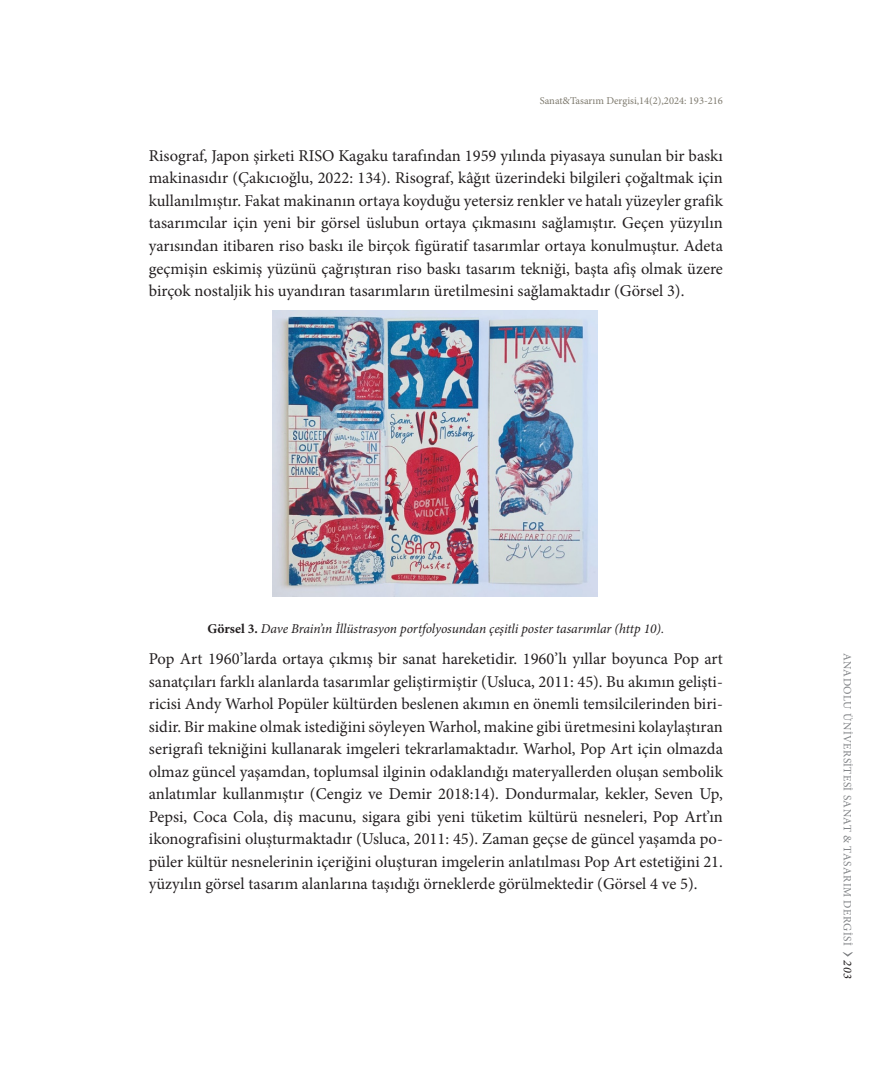
<style>
.page{position:relative;width:893px;height:1085px;background:#fff}
.page>*{position:absolute;margin:0;border:0;box-sizing:border-box;transform-origin:0 0}
.metin{font:16.5px/22.5px "Minion Pro";color:#231f20;text-align:justify}
.gorsel_altyazilari{font:italic 13.5px "Minion Pro";letter-spacing:-.01em;color:#231f20}
.t1{font:11.25px "Minion Pro";letter-spacing:.04em;color:#808285}
.t2{font:10.5px "Minion Pro";color:#7d796d}
.s1{font-weight:700;font-style:normal}
.s2{font-weight:500;font-style:italic;font-size:12px;color:#231f20}
</style>
<div class="page">
<svg style="left:842px;top:952px;width:11px;height:4px"></svg>
<img style="left:272px;top:310px;width:326px;height:286px">
<p class="t2" style="left:540px;top:94px;width:185px">Sanat&amp;Tasarım Dergisi,14(2),2024: 193-216</p>
<p class="metin" style="left:149px;top:144px;width:576px">Risograf, Japon şirketi RISO Kagaku tarafından 1959 yılında piyasaya sunulan bir baskı makinasıdır (Çakıcıoğlu, 2022: 134). Risograf, kâğıt üzerindeki bilgileri çoğaltmak için kullanılmıştır. Fakat makinanın ortaya koyduğu yetersiz renkler ve hatalı yüzeyler grafik tasarımcılar için yeni bir görsel üslubun ortaya çıkmasını sağlamıştır. Geçen yüzyılın yarısından itibaren riso baskı ile birçok figüratif tasarımlar ortaya konulmuştur. Adeta geçmişin eskimiş yüzünü çağrıştıran riso baskı tasarım tekniği, başta afiş olmak üzere birçok nostaljik his uyandıran tasarımların üretilmesini sağlamaktadır (Görsel 3).</p>
<p class="gorsel_altyazilari" style="left:207px;top:619px;width:458px"><span class="s1">Görsel 3.</span> Dave Brain’ın İllüstrasyon portfolyosundan çeşitli poster tasarımlar (http 10).</p>
<p class="metin" style="left:149px;top:647px;width:576px">Pop Art 1960’larda ortaya çıkmış bir sanat hareketidir. 1960’lı yıllar boyunca Pop art sanatçıları farklı alanlarda tasarımlar geliştirmiştir (Usluca, 2011: 45). Bu akımın gelişti&shy;ricisi Andy Warhol Popüler kültürden beslenen akımın en önemli temsilcilerinden biri&shy;sidir. Bir makine olmak istediğini söyleyen Warhol, makine gibi üretmesini kolaylaştıran serigrafi tekniğini kullanarak imgeleri tekrarlamaktadır. Warhol, Pop Art için olmazda olmaz güncel yaşamdan, toplumsal ilginin odaklandığı materyallerden oluşan sembolik anlatımlar kullanmıştır (Cengiz ve Demir 2018:14). Dondurmalar, kekler, Seven Up, Pepsi, Coca Cola, diş macunu, sigara gibi yeni tüketim kültürü nesneleri, Pop Art’ın ikonografisini oluşturmaktadır (Usluca, 2011: 45). Zaman geçse de güncel yaşamda po&shy;püler kültür nesnelerinin içeriğini oluşturan imgelerin anlatılması Pop Art estetiğini 21. yüzyılın görsel tasarım alanlarına taşıdığı örneklerde görülmektedir (Görsel 4 ve 5).</p>
<p class="t1" style="left:855px;top:652px;width:327px;rotate:90deg">ANADOLU ÜNİVERSİTESİ SANAT &amp; TASARIM DERGİSİ <span class="s2">203</span></p>
</div>
